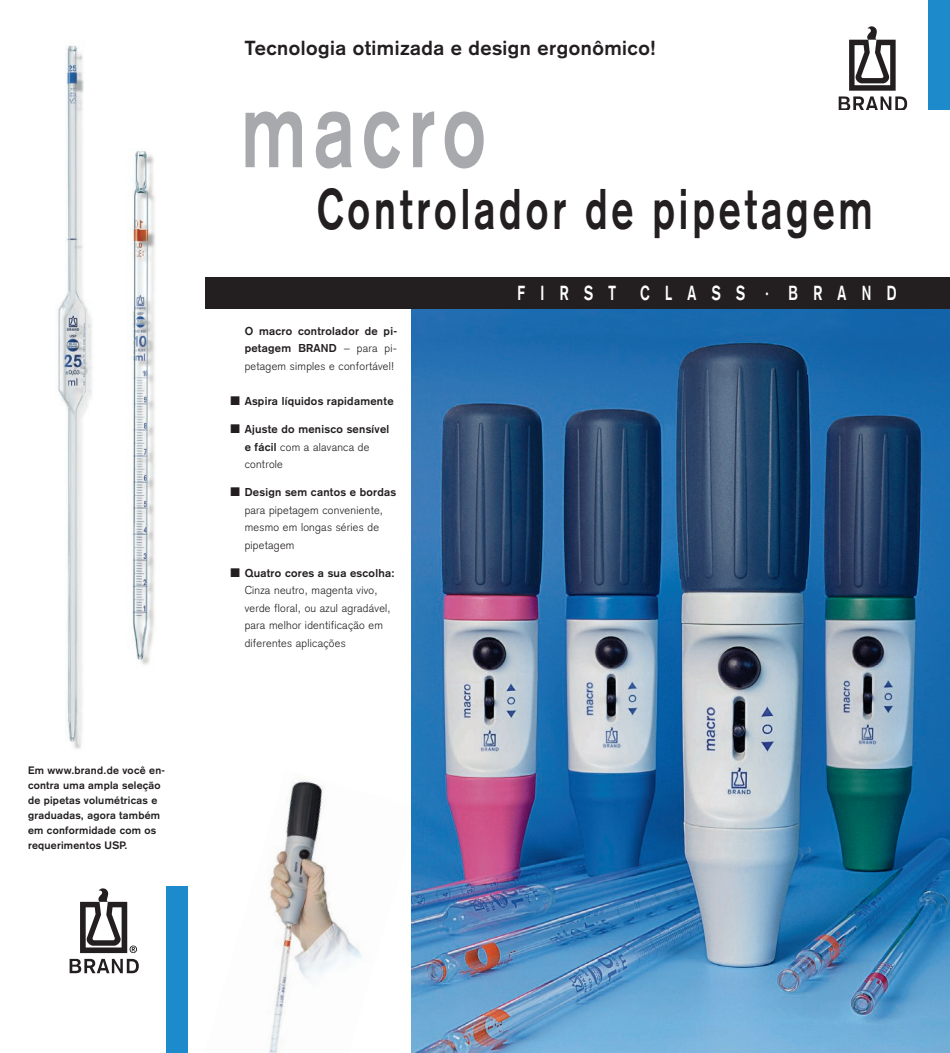
<style>
.page{position:relative;width:950px;height:1053px;background:#fff}
.page>*{position:absolute;margin:0;border:0;box-sizing:border-box;transform-origin:0 0}
.t1{font:700 107.5px "Akzidenz Grotesk";letter-spacing:.1em;color:#a8a9ad;scale:.7 1}
.t2{font:700 56.25px "Akzidenz Grotesk";letter-spacing:.1em;color:#231f20;scale:.7 1}
.t3{font:700 20px "Akzidenz Grotesk";letter-spacing:.025em;color:#231f20}
.t4{font:700 20px "Akzidenz Grotesk";letter-spacing:1.105em;color:#fff;scale:.7 1}
.t5{font:300 11.25px/17.5px "Akzidenz Grotesk";letter-spacing:.025em;color:#231f20}
.t6{font:700 11.25px/17.5px "Akzidenz Grotesk";letter-spacing:.025em;color:#231f20}
.t7{font:700 10.62px/15px "Akzidenz Grotesk";letter-spacing:.025em;color:#231f20}
.s1{font-weight:700}
.s2{font-weight:300}
</style>
<div class="page">
<img style="left:269px;top:779px;width:93px;height:273px">
<img style="left:411px;top:308px;width:539px;height:744px">
<div style="left:929px;top:0;width:21px;height:110px;background:#1d8acb"></div>
<img style="left:838px;top:26px;width:70px;height:84px">
<div style="left:206px;top:276px;width:744px;height:32px;background:#231f20"></div>
<div style="left:166px;top:886px;width:22px;height:166px;background:#1d8acb"></div>
<svg style="left:70px;top:888px;width:69px;height:85px"></svg>
<img style="left:57px;top:45px;width:35px;height:704px">
<img style="left:132px;top:150px;width:24px;height:515px">
<p class="t7" style="left:28px;top:762px;width:139px">Em www.brand.de você en&shy;contra uma ampla seleção de pipetas volumétricas e graduadas, agora também em conformidade com os requerimentos USP.</p>
<h3 class="t3" style="left:245px;top:36px;width:412px">Tecnologia otimizada e design ergonômico!</h3>
<h1 class="t1" style="left:241px;top:66px;width:351px">macro</h1>
<h2 class="t2" style="left:317px;top:176px;width:796px">Controlador de pipetagem</h2>
<p class="t5" style="left:245px;top:322px;width:154px;text-align:justify"><span class="s1">O macro controlador de pi&shy;petagem BRAND</span> – para pi&shy;petagem simples e confortável!</p>
<p class="t6" style="left:230px;top:392px;width:165px">■ Aspira líquidos rapidamente</p>
<p class="t6" style="left:245px;top:420px;width:146px;text-indent:-14px">■ Ajuste do menisco sensível e fácil <span class="s2">com a alavanca de controle</span></p>
<p class="t5" style="left:245px;top:483px;width:153px;text-indent:-14px">■ <span class="s1">Design sem cantos e bordas </span>para pipetagem conveniente, mesmo em longas séries de pipetagem</p>
<p class="t5" style="left:245px;top:564px;width:151px;text-indent:-14px">■ <span class="s1">Quatro cores a sua escolha:<br></span>Cinza neutro, magenta vivo, verde floral, ou azul agradável, para melhor identificação em diferentes aplicações</p>
<h3 class="t4" style="left:517px;top:281px;width:543px">FIRST CLASS · BRAND</h3>
</div>
